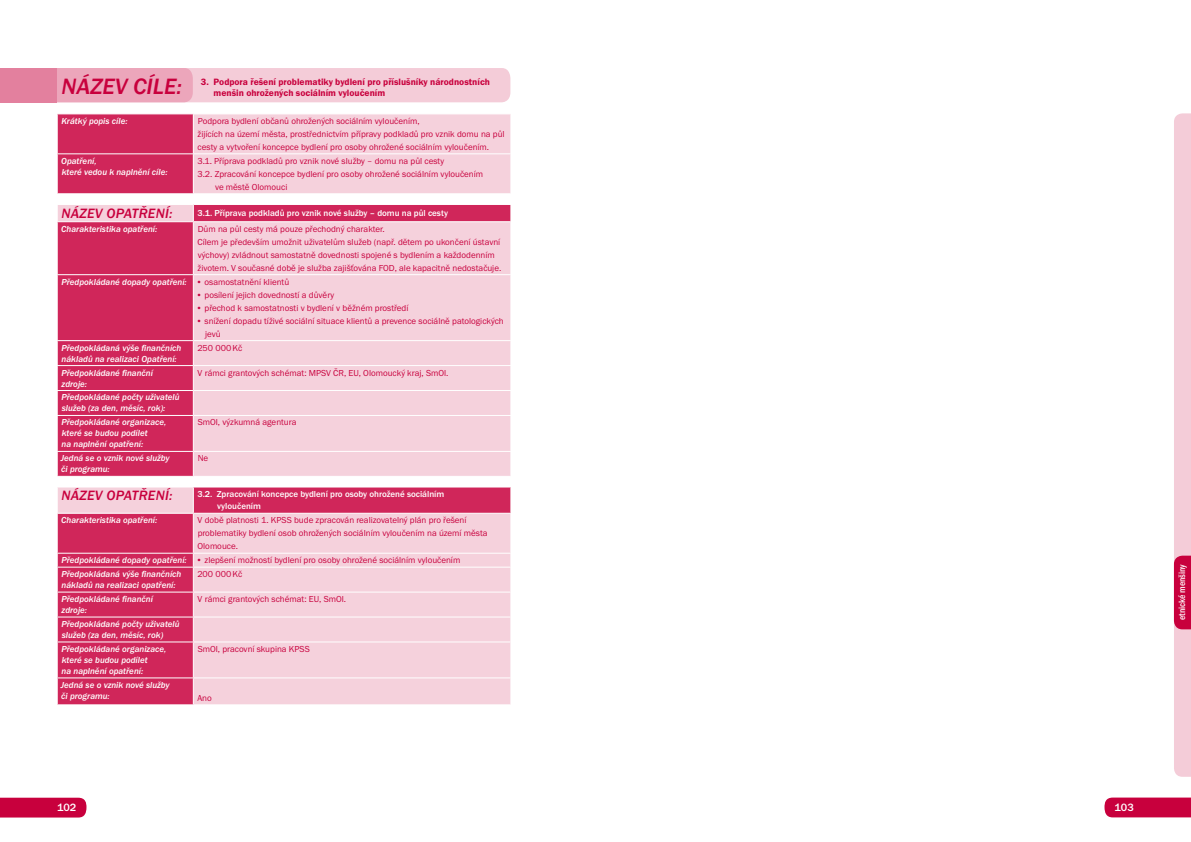
<style>
.page{position:relative;width:1191px;height:842px;background:#fff}
.page>*{position:absolute;margin:0;border:0;box-sizing:border-box;transform-origin:0 0}
.t1{font:23px "Franklin Got Itc TOT Med Ita";color:#c8003d}
.t2{font:14px "Franklin Got Itc TOT Med Ita";letter-spacing:.02em;color:#c8003d}
.t3{font:500 11px "Franklin Got Itc TOT";letter-spacing:-.005em;color:#fff}
.t4{font:9.5px "Franklin Got Itc TOT Dem";color:#c8003d}
.t5{font:9.5px "Franklin Got Itc TOT Med Con";color:#fff}
.t6{font:9px/13px "Franklin Got Itc TOT Boo";color:#c8003d}
.t7{font:9px/11px "Franklin Got Itc TOT Med Ita";color:#fff}
.t8{font:500 9px/12.3px "Franklin Got Itc TOT";color:#fff}
.s1{font-family:"Franklin Got Itc TOT Boo";color:#c8003d}
.s2{font-family:"Franklin Got Itc TOT Med Ita";color:#fff}
</style>
<div class="page">
<div style="left:0;top:798px;width:87px;height:19px;background:#c8003d"></div>
<svg style="left:1104px;top:797px;width:87px;height:20px;background:#ca0c46"></svg>
<svg style="left:58px;top:114px;width:452px;height:79px;background:#ea9eb5"></svg>
<hr style="left:193px;top:114px;width:1px;height:39px;background:#fff">
<hr style="left:57px;top:153px;width:136px;height:1px;background:#fff">
<hr style="left:193px;top:153px;width:318px;height:1px;background:#fff">
<hr style="left:193px;top:154px;width:1px;height:39px;background:#fff">
<svg style="left:58px;top:205px;width:452px;height:271px;background:#e99ab2"></svg>
<svg style="left:57px;top:205px;width:1px;height:16px"></svg>
<svg style="left:193px;top:205px;width:1px;height:16px"></svg>
<svg style="left:510px;top:205px;width:1px;height:16px"></svg>
<hr style="left:57px;top:221px;width:136px;height:1px;background:#fff">
<hr style="left:193px;top:221px;width:318px;height:1px;background:#fff">
<hr style="left:193px;top:222px;width:1px;height:52px;background:#fff">
<hr style="left:57px;top:274px;width:136px;height:1px;background:#fff">
<hr style="left:193px;top:274px;width:318px;height:1px;background:#fff">
<hr style="left:193px;top:275px;width:1px;height:65px;background:#fff">
<hr style="left:57px;top:340px;width:136px;height:1px;background:#fff">
<hr style="left:193px;top:340px;width:318px;height:1px;background:#fff">
<hr style="left:57px;top:365px;width:136px;height:1px;background:#fff">
<hr style="left:193px;top:365px;width:318px;height:1px;background:#fff">
<hr style="left:57px;top:390px;width:136px;height:1px;background:#fff">
<svg style="left:57px;top:341px;width:1px;height:74px"></svg>
<hr style="left:193px;top:390px;width:318px;height:1px;background:#fff">
<svg style="left:193px;top:341px;width:1px;height:74px"></svg>
<svg style="left:510px;top:341px;width:1px;height:74px"></svg>
<hr style="left:57px;top:415px;width:136px;height:1px;background:#fff">
<hr style="left:193px;top:415px;width:318px;height:1px;background:#fff">
<hr style="left:193px;top:416px;width:1px;height:35px;background:#fff">
<hr style="left:57px;top:451px;width:136px;height:1px;background:#fff">
<svg style="left:57px;top:452px;width:1px;height:24px"></svg>
<hr style="left:193px;top:451px;width:318px;height:1px;background:#fff">
<svg style="left:193px;top:452px;width:1px;height:24px"></svg>
<svg style="left:510px;top:452px;width:1px;height:24px"></svg>
<svg style="left:58px;top:487px;width:452px;height:217px;background:#e897b0"></svg>
<svg style="left:57px;top:487px;width:1px;height:26px"></svg>
<svg style="left:193px;top:487px;width:1px;height:26px"></svg>
<svg style="left:510px;top:487px;width:1px;height:26px"></svg>
<hr style="left:57px;top:513px;width:136px;height:1px;background:#fff">
<hr style="left:193px;top:513px;width:318px;height:1px;background:#fff">
<hr style="left:193px;top:514px;width:1px;height:39px;background:#fff">
<hr style="left:57px;top:553px;width:136px;height:1px;background:#fff">
<hr style="left:193px;top:553px;width:318px;height:1px;background:#fff">
<hr style="left:57px;top:567px;width:136px;height:1px;background:#fff">
<hr style="left:193px;top:567px;width:318px;height:1px;background:#fff">
<hr style="left:57px;top:592px;width:136px;height:1px;background:#fff">
<hr style="left:193px;top:592px;width:318px;height:1px;background:#fff">
<hr style="left:57px;top:616px;width:136px;height:1px;background:#fff">
<svg style="left:57px;top:554px;width:1px;height:87px"></svg>
<hr style="left:193px;top:616px;width:318px;height:1px;background:#fff">
<svg style="left:193px;top:554px;width:1px;height:87px"></svg>
<svg style="left:510px;top:554px;width:1px;height:87px"></svg>
<hr style="left:57px;top:641px;width:136px;height:1px;background:#fff">
<hr style="left:193px;top:641px;width:318px;height:1px;background:#fff">
<hr style="left:193px;top:642px;width:1px;height:35px;background:#fff">
<hr style="left:57px;top:677px;width:136px;height:1px;background:#fff">
<svg style="left:57px;top:678px;width:1px;height:26px"></svg>
<hr style="left:193px;top:677px;width:318px;height:1px;background:#fff">
<svg style="left:193px;top:678px;width:1px;height:26px"></svg>
<svg style="left:510px;top:678px;width:1px;height:26px"></svg>
<svg style="left:1174px;top:113px;width:17px;height:664px;background:#efb6c7"></svg>
<svg style="left:57px;top:68px;width:453px;height:34px;background:#f1c0cf"></svg>
<div style="left:0;top:68px;width:57px;height:34px;background:#e3809e"></div>
<h1 class="t1" style="left:62px;top:74px;width:122px">NÁZEV CÍLE:</h1>
<p class="t4" style="left:201px;top:76px;width:291px">3. Podpora řešení problematiky bydlení pro příslušníky národnostních</p>
<p class="t4" style="left:214px;top:87px;width:173px">menšin ohrožených sociálním vyloučením</p>
<p class="t7" style="left:61px;top:115px;width:68px">Krátký popis cíle:</p>
<p class="t6" style="left:198px;top:114px;width:308px">Podpora bydlení občanů ohrožených sociálním vyloučením,<br>žijících na území města, prostřednictvím přípravy podkladů pro vznik domu na půl cesty a vytvoření koncepce bydlení pro osoby ohrožené sociálním vyloučením.</p>
<p class="t7" style="left:61px;top:155px;width:108px">Opatření,<br>které vedou k naplnění cíle:</p>
<p class="t6" style="left:197px;top:154px;width:248px">3.1. Příprava podkladů pro vznik nové služby – domu na půl cesty</p>
<p class="t6" style="left:197px;top:167px;width:287px">3.2. Zpracování koncepce bydlení pro osoby ohrožené sociálním vyloučením</p>
<p class="t6" style="left:215px;top:180px;width:74px">ve městě Olomouci</p>
<h2 class="t2" style="left:61px;top:205px;width:113px">NÁZEV OPATŘENÍ:</h2>
<p class="t8" style="left:197px;top:207px;width:252px">3.1. Příprava podkladů pro vznik nové služby – domu na půl cesty</p>
<p class="t7" style="left:61px;top:223px;width:98px">Charakteristika opatření:</p>
<p class="t6" style="left:198px;top:222px;width:305px">Dům na půl cesty má pouze přechodný charakter.<br>Cílem je především umožnit uživatelům služeb (např. dětem po ukončení ústavní výchovy) zvládnout samostatně dovednosti spojené s bydlením a každodenním životem. V současné době je služba zajišťována FOD, ale kapacitně nedostačuje.</p>
<p class="t7" style="left:61px;top:276px;width:229px">Předpokládané dopady opatření: <span class="s1">• osamostatnění klientů</span></p>
<p class="t6" style="left:196px;top:288px;width:139px">• posílení jejich dovedností a důvěry</p>
<p class="t6" style="left:196px;top:301px;width:214px">• přechod k samostatnosti v bydlení v běžném prostředí</p>
<p class="t6" style="left:205px;top:314px;width:300px;text-indent:-9px">• snížení dopadu tíživé sociální situace klientů a prevence sociálně patologických jevů</p>
<p class="t7" style="left:61px;top:342px;width:121px">Předpokládaná výše finančních nákladů na realizaci Opatření:</p>
<p class="t6" style="left:197px;top:341px;width:46px">250 000 Kč</p>
<p class="t7" style="left:61px;top:367px;width:93px">Předpokládané finanční zdroje:</p>
<p class="t6" style="left:198px;top:366px;width:252px">V rámci grantových schémat: MPSV ČR, EU, Olomoucký kraj, SmOl.</p>
<p class="t7" style="left:61px;top:392px;width:120px">Předpokládané počty uživatelů služeb (za den, měsíc, rok):</p>
<p class="t7" style="left:61px;top:417px;width:106px">Předpokládané organizace, které se budou podílet<br>na naplnění opatření:</p>
<p class="t6" style="left:198px;top:416px;width:100px">SmOl, výzkumná agentura</p>
<p class="t7" style="left:61px;top:453px;width:110px">Jedná se o vznik nové služby či programu:</p>
<p class="t6" style="left:198px;top:452px;width:12px">Ne</p>
<h2 class="t2" style="left:61px;top:488px;width:113px">NÁZEV OPATŘENÍ:</h2>
<p class="t8" style="left:217px;top:488px;width:228px;text-indent:-20px">3.2. Zpracování koncepce bydlení pro osoby ohrožené sociálním vyloučením</p>
<p class="t7" style="left:61px;top:515px;width:98px">Charakteristika opatření:</p>
<p class="t6" style="left:198px;top:514px;width:291px">V době platnosti 1. KPSS bude zpracován realizovatelný plán pro řešení problematiky bydlení osob ohrožených sociálním vyloučením na území města<br>Olomouce.</p>
<p class="t6" style="left:61px;top:554px;width:400px"><span class="s2">Předpokládané dopady opatření:</span> • zlepšení možností bydlení pro osoby ohrožené sociálním vyloučením</p>
<p class="t7" style="left:61px;top:569px;width:121px">Předpokládaná výše finančních nákladů na realizaci opatření:</p>
<p class="t6" style="left:197px;top:568px;width:46px">200 000 Kč</p>
<p class="t7" style="left:61px;top:594px;width:93px">Předpokládané finanční zdroje:</p>
<p class="t6" style="left:198px;top:593px;width:150px">V rámci grantových schémat: EU, SmOl.</p>
<p class="t7" style="left:61px;top:619px;width:120px">Předpokládané počty uživatelů služeb (za den, měsíc, rok)</p>
<p class="t7" style="left:61px;top:643px;width:106px">Předpokládané organizace, které se budou podílet<br>na naplnění opatření:</p>
<p class="t6" style="left:198px;top:643px;width:114px">SmOl, pracovní skupina KPSS</p>
<p class="t7" style="left:61px;top:679px;width:110px">Jedná se o vznik nové služby či programu:</p>
<p class="t6" style="left:197px;top:691px;width:16px">Ano</p>
<p class="t3" style="left:57px;top:801px;width:21px">102</p>
<p class="t3" style="left:1114px;top:801px;width:21px">103</p>
<p class="t5" style="left:1176px;top:620px;width:58px;rotate:-90deg">etnické menšiny</p>
</div>
